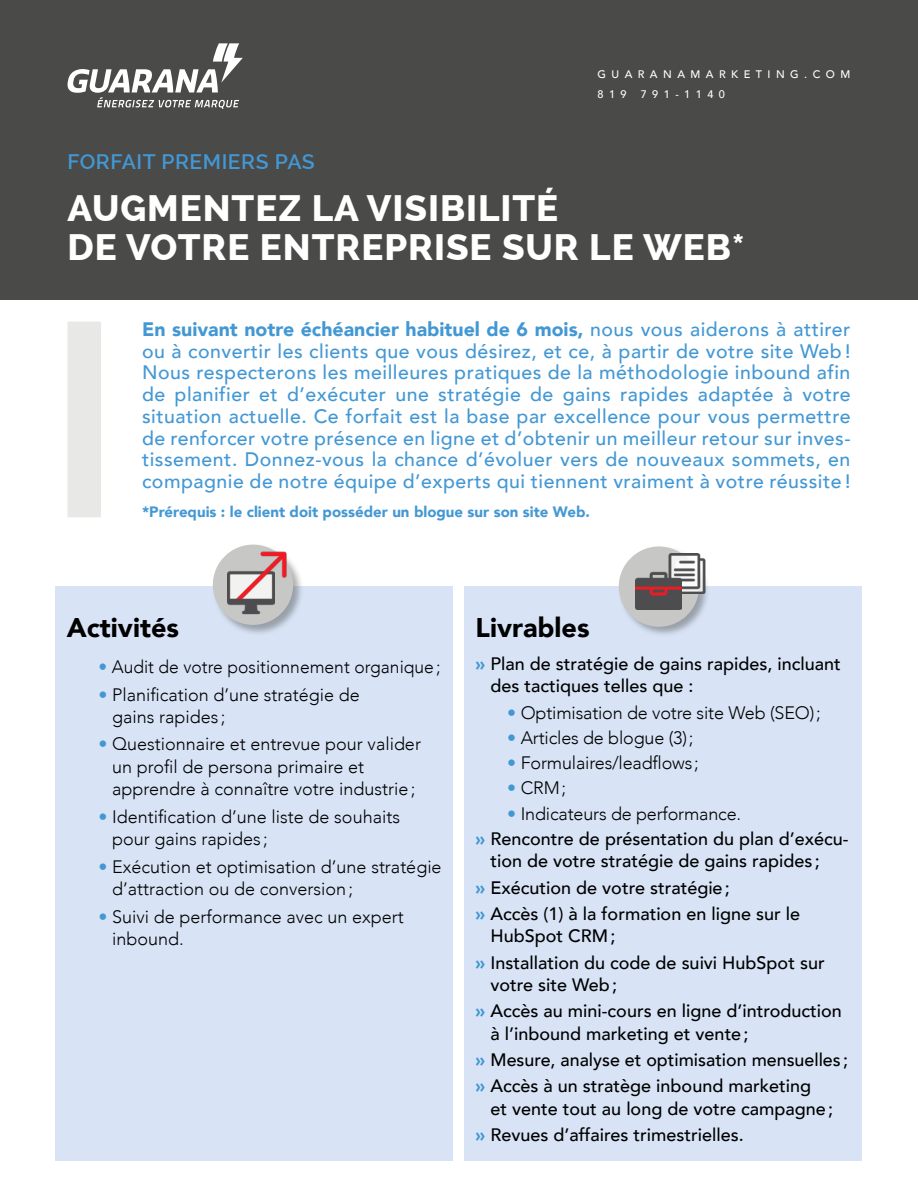
<style>
.page{position:relative;width:918px;height:1188px;background:#fff}
.page>*{position:absolute;margin:0;border:0;box-sizing:border-box;transform-origin:0 0}
.t1{font:800 36.75px/39px "Raleway";letter-spacing:.025em;color:#fff}
.t2{font:900 27px "Avenir";color:#000}
.t3{font:600 21px "Raleway";letter-spacing:.025em;color:#4398d4}
.t4{font:500 19.5px/21.8px "Avenir";letter-spacing:.025em;color:#4398d4;text-align:justify}
.t5{font:500 18px/26.2px "Avenir";color:#000}
.t6{font:300 18px/22.5px "Avenir";color:#000}
.t7{font:900 15px "Avenir";color:#4398d4}
.t8{font:500 10.95px/20.1px "Avenir";letter-spacing:.5em;color:#fff}
.s1{font-weight:900}
.s2{color:#4398d4}
.s3{font-weight:900;color:#4398d4}
.s4{font-weight:300;color:#4398d4}
.s5{font-weight:300}
</style>
<div class="page">
<div style="left:55px;top:586px;width:398px;height:575px;background:#d8e4f6"></div>
<div style="left:464px;top:586px;width:398px;height:575px;background:#d8e4f6"></div>
<div style="left:0;top:0;width:918px;height:300px;background:#4a4a49"></div>
<svg style="left:67px;top:43px;width:176px;height:66px"></svg>
<div style="left:67px;top:322px;width:34px;height:195px;background:#e8e8e7"></div>
<div style="left:212px;top:543px;width:92px;height:93px;background:#4a4a49;opacity:.44"></div>
<div style="left:213px;top:545px;width:80px;height:80px;background:#c7c7c6;border-radius:50%"></div>
<img style="left:227px;top:599px;width:48px;height:18px">
<img style="left:227px;top:543px;width:68px;height:56px">
<div style="left:618px;top:545px;width:92px;height:93px;background:#4a4a49;opacity:.44"></div>
<div style="left:619px;top:546px;width:80px;height:81px;background:#c7c7c6;border-radius:50%"></div>
<img style="left:668px;top:553px;width:39px;height:41px">
<img style="left:635px;top:563px;width:47px;height:47px">
<p class="t8" style="left:598px;top:63px;width:254px">GUARANAMARKETING.COM<br>819</p>
<p class="t8" style="left:641px;top:83px;width:86px">791-1140</p>
<p class="t3" style="left:68px;top:149px;width:249px">FORFAIT PREMIERS PAS</p>
<h1 class="t1" style="left:68px;top:189px;width:679px">AUGMENTEZ LA VISIBILITÉ<br>DE VOTRE ENTREPRISE SUR LE WEB*</h1>
<p class="t4" style="left:142px;top:317px;width:710px"><span class="s1">En suivant notre échéancier habituel de 6 mois,</span> nous vous aiderons à attirer ou à convertir les clients que vous désirez, et ce, à partir de votre site Web !<br>Nous respecterons les meilleures pratiques de la méthodologie inbound afin de planifier et d’exécuter une stratégie de gains rapides adaptée à votre situation actuelle. Ce forfait est la base par excellence pour vous permettre de renforcer votre présence en ligne et d’obtenir un meilleur retour sur inves&shy;tissement. Donnez-vous la chance d’évoluer vers de nouveaux sommets, en compagnie de notre équipe d’experts qui tiennent vraiment à votre réussite !</p>
<p class="t7" style="left:142px;top:499px;width:450px">*Prérequis : le client doit posséder un blogue sur son site Web.</p>
<h2 class="t2" style="left:67px;top:605px;width:114px">Activités</h2>
<p class="t6" style="left:98px;top:656px;width:344px"><span class="s2">•</span> Audit de votre positionnement organique;</p>
<p class="t6" style="left:112px;top:683px;width:249px;text-indent:-14px"><span class="s2">•</span> Planification d’une stratégie de gains rapides ;</p>
<p class="t6" style="left:112px;top:733px;width:310px;text-indent:-14px"><span class="s2">•</span> Questionnaire et entrevue pour valider un profil de persona primaire et apprendre à connaître votre industrie;</p>
<p class="t6" style="left:112px;top:805px;width:289px;text-indent:-14px"><span class="s2">•</span> Identification d’une liste de souhaits pour gains rapides ;</p>
<p class="t6" style="left:112px;top:855px;width:331px;text-indent:-14px"><span class="s2">•</span> Exécution et optimisation d’une stratégie d’attraction ou de conversion;</p>
<p class="t6" style="left:112px;top:905px;width:293px;text-indent:-14px"><span class="s2">•</span> Suivi de performance avec un expert inbound.</p>
<h2 class="t2" style="left:476px;top:605px;width:116px">Livrables</h2>
<p class="t5" style="left:491px;top:651px;width:352px;line-height:22.5px;text-indent:-15px"><span class="s3">»</span> Plan de stratégie de gains rapides, incluant des tactiques telles que :</p>
<p class="t6" style="left:507px;top:701px;width:315px"><span class="s2">•</span> Optimisation de votre site Web (SEO);</p>
<p class="t6" style="left:507px;top:727px;width:188px"><span class="s2">•</span> Articles de blogue (3);</p>
<p class="t6" style="left:507px;top:752px;width:193px"><span class="s2">•</span> Formulaires/leadflows;</p>
<p class="t6" style="left:507px;top:777px;width:61px"><span class="s2">•</span> CRM;</p>
<p class="t5" style="left:476px;top:800px;width:374px;line-height:25.2px;text-indent:32px"><span class="s4">•</span> <span class="s5">Indicateurs de performance.<br></span><span class="s3">»</span> Rencontre de présentation du plan d’exécu-</p>
<p class="t5" style="left:476px;top:847px;width:346px;text-indent:15px">tion de votre stratégie de gains rapides ; <span class="s3">»</span> Exécution de votre stratégie;<br><span class="s3">»</span> Accès (1) à la formation en ligne sur le</p>
<p class="t5" style="left:476px;top:922px;width:351px;text-indent:15px">HubSpot CRM;<br><span class="s3">»</span> Installation du code de suivi HubSpot sur</p>
<p class="t5" style="left:476px;top:971px;width:368px;text-indent:15px">votre site Web;<br><span class="s3">»</span> Accès au mini-cours en ligne d’introduction</p>
<p class="t5" style="left:476px;top:1019px;width:374px;text-indent:15px">à l’inbound marketing et vente;<br><span class="s3">»</span> Mesure, analyse et optimisation mensuelles ; <span class="s3">»</span> Accès à un stratège inbound marketing</p>
<p class="t5" style="left:476px;top:1095px;width:359px;text-indent:15px">et vente tout au long de votre campagne; <span class="s3">»</span> Revues d’affaires trimestrielles.</p>
</div>
